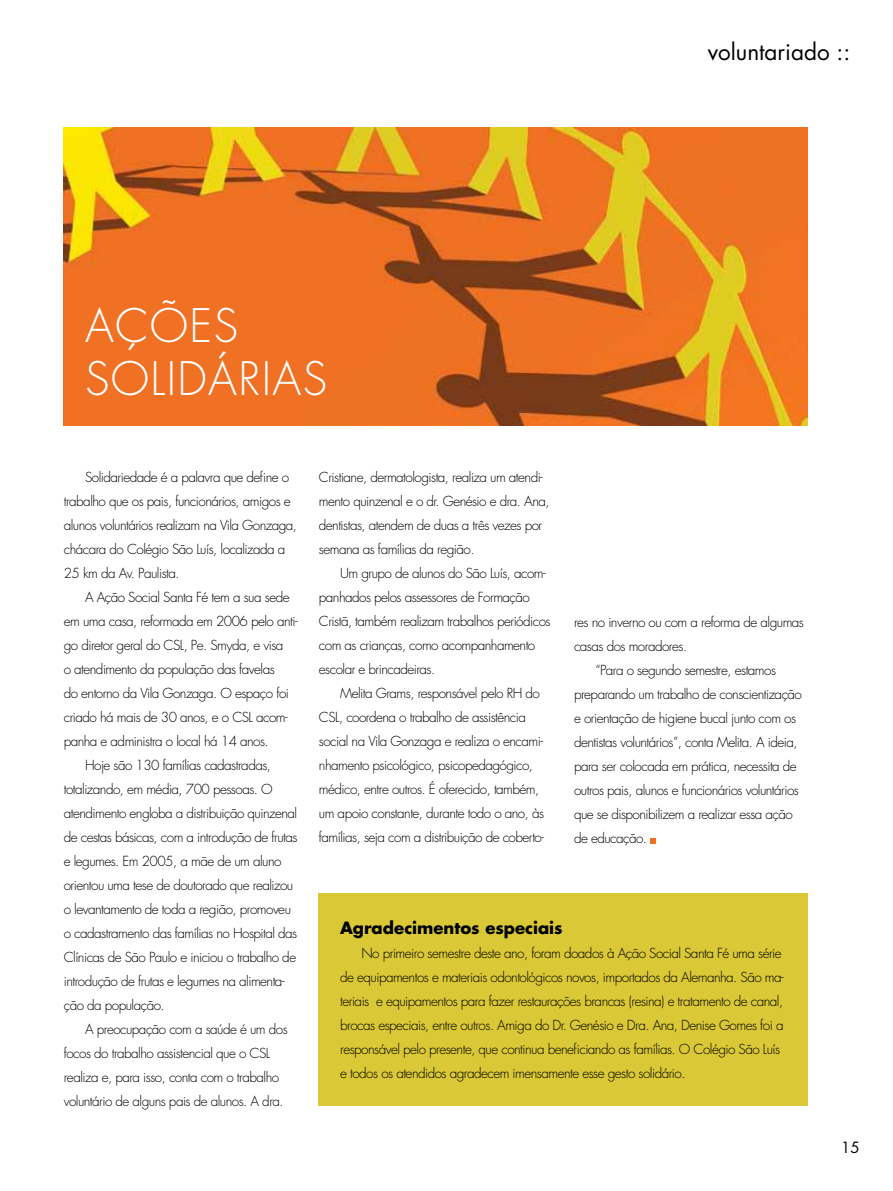
<style>
.page{position:relative;width:893px;height:1191px;background:#fff}
.page>*{position:absolute;margin:0;border:0;box-sizing:border-box;transform-origin:0 0}
.t1{font:300 45px/52.5px "Futura";letter-spacing:.03em;color:#fff}
.t2{font:22.5px "Futura";color:#000}
.t3{font:700 16.5px "Futura";letter-spacing:-.005em;color:#000}
.t4{font:15px "Futura";color:#000}
.t5{font:300 13.5px/24px "Futura";letter-spacing:-.04em;color:#000}
</style>
<div class="page">
<div style="left:319px;top:893px;width:489px;height:213px;background:#dac837"></div>
<img style="left:64px;top:128px;width:744px;height:297px">
<svg style="left:650px;top:838px;width:6px;height:5px"></svg>
<h1 class="t1" style="left:85px;top:301px;width:244px">Ações solidárias</h1>
<h2 class="t2" style="left:708px;top:37px;width:144px">voluntariado ::</h2>
<p class="t5" style="left:64px;top:465px;width:235px;text-indent:21px">Solidariedade é a palavra que define o trabalho que os pais, funcionários, amigos e alunos voluntários realizam na Vila Gonzaga, chácara do Colégio São Luís, localizada a 25 km da Av. Paulista.</p>
<p class="t5" style="left:85px;top:585px;width:206px">A Ação Social Santa Fé tem a sua sede</p>
<p class="t5" style="left:64px;top:609px;width:235px">em uma casa, reformada em 2006 pelo anti-</p>
<p class="t5" style="left:64px;top:633px;width:221px">go diretor geral do CSL, Pe. Smyda, e visa</p>
<p class="t5" style="left:64px;top:657px;width:213px">o atendimento da população das favelas</p>
<p class="t5" style="left:64px;top:681px;width:227px">do entorno da Vila Gonzaga. O espaço foi</p>
<p class="t5" style="left:64px;top:705px;width:225px">criado há mais de 30 anos, e o CSL acom-</p>
<p class="t5" style="left:64px;top:729px;width:207px">panha e administra o local há 14 anos.</p>
<p class="t5" style="left:85px;top:753px;width:188px">Hoje são 130 famílias cadastradas,</p>
<p class="t5" style="left:64px;top:777px;width:209px">totalizando, em média, 700 pessoas. O</p>
<p class="t5" style="left:64px;top:801px;width:235px">atendimento engloba a distribuição quinzenal</p>
<p class="t5" style="left:64px;top:825px;width:235px">de cestas básicas, com a introdução de frutas</p>
<p class="t5" style="left:64px;top:849px;width:219px">e legumes. Em 2005, a mãe de um aluno</p>
<p class="t5" style="left:64px;top:873px;width:231px">orientou uma tese de doutorado que realizou</p>
<p class="t5" style="left:64px;top:897px;width:229px">o levantamento de toda a região, promoveu</p>
<p class="t5" style="left:64px;top:921px;width:235px">o cadastramento das famílias no Hospital das</p>
<p class="t5" style="left:64px;top:945px;width:234px">Clínicas de São Paulo e iniciou o trabalho de</p>
<p class="t5" style="left:64px;top:969px;width:222px">introdução de frutas e legumes na alimenta-</p>
<p class="t5" style="left:64px;top:993px;width:102px">ção da população.</p>
<p class="t5" style="left:85px;top:1017px;width:204px">A preocupação com a saúde é um dos</p>
<p class="t5" style="left:64px;top:1041px;width:208px">focos do trabalho assistencial que o CSL</p>
<p class="t5" style="left:64px;top:1065px;width:217px">realiza e, para isso, conta com o trabalho</p>
<p class="t5" style="left:64px;top:1089px;width:221px">voluntário de alguns pais de alunos. A dra.</p>
<p class="t5" style="left:319px;top:465px;width:232px">Cristiane, dermatologista, realiza um atendi&shy;mento quinzenal e o dr. Genésio e dra. Ana, dentistas, atendem de duas a três vezes por semana as famílias da região.</p>
<p class="t5" style="left:319px;top:561px;width:233px;text-indent:21px">Um grupo de alunos do São Luís, acom&shy;panhados pelos assessores de Formação Cristã, também realizam trabalhos periódicos com as crianças, como acompanhamento escolar e brincadeiras.</p>
<p class="t5" style="left:319px;top:681px;width:227px;text-indent:21px">Melita Grams, responsável pelo RH do CSL, coordena o trabalho de assistência social na Vila Gonzaga e realiza o encami&shy;nhamento psicológico, psicopedagógico, médico, entre outros. É oferecido, também, um apoio constante, durante todo o ano, às famílias, seja com a distribuição de coberto-</p>
<p class="t5" style="left:574px;top:610px;width:231px">res no inverno ou com a reforma de algumas</p>
<p class="t5" style="left:574px;top:634px;width:115px">casas dos moradores.</p>
<p class="t5" style="left:595px;top:658px;width:182px">“Para o segundo semestre, estamos</p>
<p class="t5" style="left:574px;top:682px;width:229px">preparando um trabalho de conscientização</p>
<p class="t5" style="left:574px;top:706px;width:224px">e orientação de higiene bucal junto com os</p>
<p class="t5" style="left:574px;top:730px;width:225px">dentistas voluntários”, conta Melita. A ideia,</p>
<p class="t5" style="left:574px;top:754px;width:224px">para ser colocada em prática, necessita de</p>
<p class="t5" style="left:574px;top:778px;width:226px">outros pais, alunos e funcionários voluntários</p>
<p class="t5" style="left:574px;top:802px;width:220px">que se disponibilizem a realizar essa ação</p>
<p class="t5" style="left:574px;top:826px;width:75px">de educação.</p>
<p class="t3" style="left:340px;top:917px;width:224px">Agradecimentos especiais</p>
<p class="t5" style="left:340px;top:941px;width:445px;text-indent:21px">No primeiro semestre deste ano, foram doados à Ação Social Santa Fé uma série de equipamentos e materiais odontológicos novos, importados da Alemanha. São ma&shy;teriais e equipamentos para fazer restaurações brancas (resina) e tratamento de canal, brocas especiais, entre outros. Amiga do Dr. Genésio e Dra. Ana, Denise Gomes foi a responsável pelo presente, que continua beneficiando as famílias. O Colégio São Luís e todos os atendidos agradecem imensamente esse gesto solidário.</p>
<p class="t4" style="left:841px;top:1137px;width:20px">15</p>
</div>
